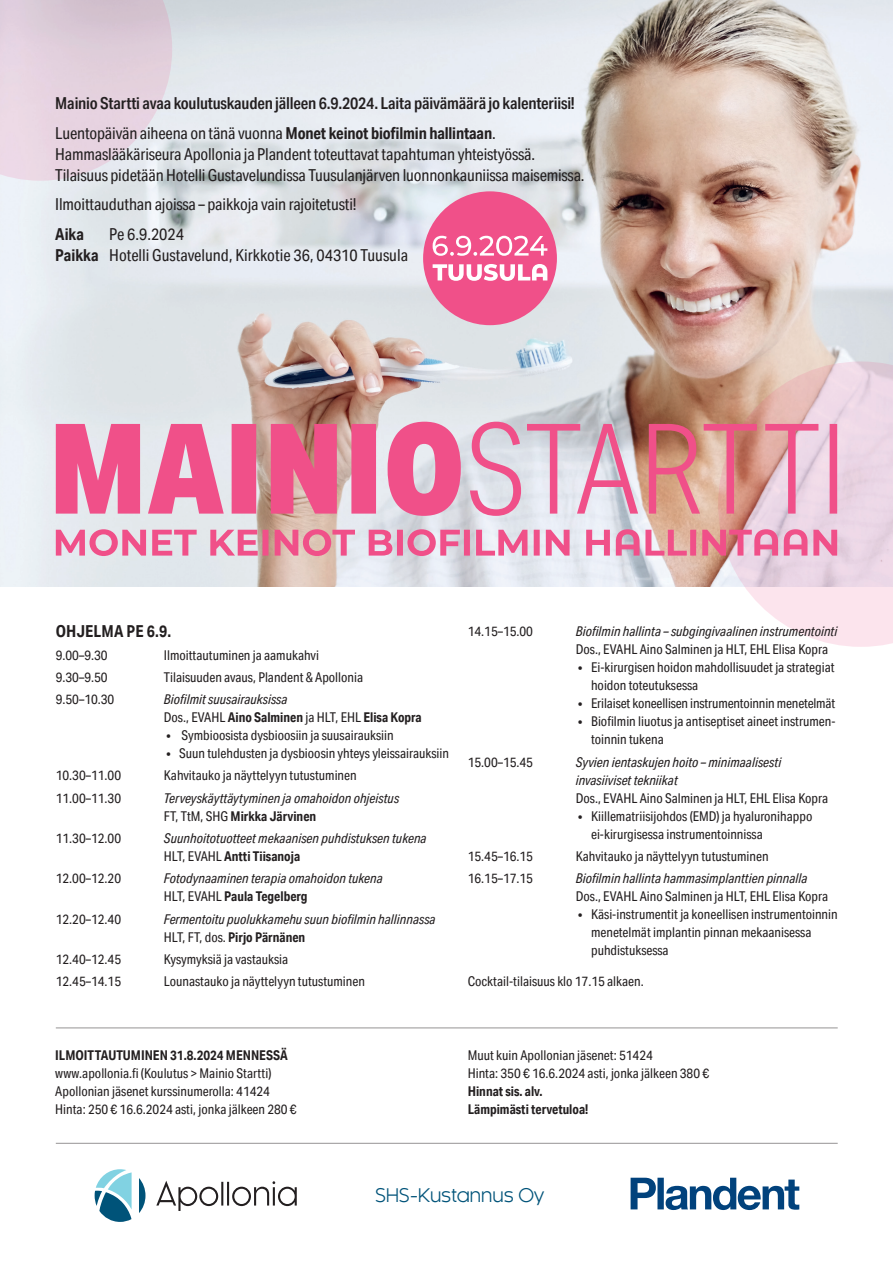
<style>
.page{position:relative;width:893px;height:1263px;background:#fff}
.page>*{position:absolute;margin:0;border:0;box-sizing:border-box;transform-origin:0 0}
.t1{font:18.3px "Kessel 105";color:#005379}
.t2{font:16.5px/21px "Aktiv Grotesk Cd";letter-spacing:-.01em;color:#231f20}
.t3{font:600 16.5px "Aktiv Grotesk Cd";letter-spacing:-.01em;color:#231f20}
.t4{font:700 16.5px "Aktiv Grotesk Cd";letter-spacing:.01em;color:#231f20}
.t5{font:13.5px/18px "Aktiv Grotesk Cd";color:#231f20}
.t6{font:italic 13.5px "Aktiv Grotesk Cd";color:#231f20}
.t7{font:700 13.5px "Aktiv Grotesk Cd";color:#231f20}
.s1{font-weight:700}
.s2{font-weight:400}
</style>
<div class="page">
<img style="left:0;top:0;width:893px;height:587px">
<svg style="left:0;top:0;width:172px;height:181px;background:#e2d3df"></svg>
<svg style="left:718px;top:361px;width:175px;height:286px;background:#ecd5db"></svg>
<div style="left:423px;top:191px;width:134px;height:134px;background:#f05089;border-radius:50%"></div>
<svg style="left:433px;top:264px;width:114px;height:17px"></svg>
<svg style="left:433px;top:236px;width:114px;height:20px"></svg>
<svg style="left:56px;top:422px;width:781px;height:94px;background:#e292ab"></svg>
<svg style="left:56px;top:529px;width:781px;height:27px;background:#e69bb5"></svg>
<hr style="left:56px;top:1028px;width:782px;height:1px;background:#231f20">
<hr style="left:56px;top:1143px;width:782px;height:1px;background:#231f20">
<svg style="left:156px;top:1181px;width:141px;height:30px"></svg>
<svg style="left:139px;top:1178px;width:6px;height:35px"></svg>
<svg style="left:95px;top:1169px;width:37px;height:53px"></svg>
<svg style="left:631px;top:1178px;width:168px;height:32px"></svg>
<p class="t3" style="left:55px;top:94px;width:521px">Mainio Startti avaa koulutuskauden jälleen 6.9.2024. Laita päivämäärä jo kalenteriisi!</p>
<p class="t2" style="left:55px;top:122px;width:531px">Luentopäivän aiheena on tänä vuonna <span class="s1">Monet keinot biofilmin hallintaan</span>.<br>Hammaslääkäriseura Apollonia ja Plandent toteuttavat tapahtuman yhteistyössä.<br>Tilaisuus pidetään Hotelli Gustavelundissa Tuusulanjärven luonnonkauniissa maisemissa.</p>
<p class="t2" style="left:55px;top:194px;width:303px">Ilmoittauduthan ajoissa – paikkoja vain rajoitetusti!</p>
<p class="t4" style="left:55px;top:224px;width:30px">Aika</p>
<p class="t2" style="left:109px;top:223px;width:76px">Pe 6.9.2024</p>
<p class="t2" style="left:55px;top:244px;width:354px"><span class="s1">Paikka</span> Hotelli Gustavelund, Kirkkotie 36, 04310 Tuusula</p>
<p class="t4" style="left:56px;top:621px;width:117px">OHJELMA PE 6.9.</p>
<p class="t5" style="left:56px;top:646px;width:53px">9.00–9.30</p>
<p class="t5" style="left:164px;top:646px;width:157px">Ilmoittautuminen ja aamukahvi</p>
<p class="t5" style="left:56px;top:668px;width:53px">9.30–9.50</p>
<p class="t5" style="left:164px;top:668px;width:201px">Tilaisuuden avaus, Plandent &amp; Apollonia</p>
<p class="t5" style="left:56px;top:690px;width:60px">9.50–10.30</p>
<p class="t6" style="left:164px;top:691px;width:125px">Biofilmit suusairauksissa</p>
<p class="t7" style="left:164px;top:709px;width:259px"><span class="s2">Dos., EVAHL</span> Aino Salminen <span class="s2">ja HLT, EHL</span> Elisa Kopra</p>
<p class="t5" style="left:166px;top:726px;width:229px">• Symbioosista dysbioosiin ja suusairauksiin</p>
<p class="t5" style="left:166px;top:744px;width:284px">• Suun tulehdusten ja dysbioosin yhteys yleissairauksiin</p>
<p class="t5" style="left:56px;top:766px;width:67px">10.30–11.00</p>
<p class="t5" style="left:164px;top:766px;width:194px">Kahvitauko ja näyttelyyn tutustuminen</p>
<p class="t5" style="left:56px;top:789px;width:67px">11.00–11.30</p>
<p class="t6" style="left:164px;top:790px;width:237px">Terveyskäyttäytyminen ja omahoidon ohjeistus</p>
<p class="t7" style="left:164px;top:808px;width:154px"><span class="s2">FT, TtM, SHG</span> Mirkka Järvinen</p>
<p class="t5" style="left:56px;top:829px;width:67px">11.30–12.00</p>
<p class="t6" style="left:164px;top:830px;width:264px">Suunhoitotuotteet mekaanisen puhdistuksen tukena</p>
<p class="t7" style="left:164px;top:848px;width:138px"><span class="s2">HLT, EVAHL</span> Antti Tiisanoja</p>
<p class="t5" style="left:56px;top:869px;width:67px">12.00–12.20</p>
<p class="t6" style="left:164px;top:870px;width:221px">Fotodynaaminen terapia omahoidon tukena</p>
<p class="t7" style="left:164px;top:888px;width:145px"><span class="s2">HLT, EVAHL</span> Paula Tegelberg</p>
<p class="t5" style="left:56px;top:909px;width:67px">12.20–12.40</p>
<p class="t6" style="left:164px;top:911px;width:273px">Fermentoitu puolukkamehu suun biofilmin hallinnassa</p>
<p class="t7" style="left:164px;top:928px;width:143px"><span class="s2">HLT, FT, dos.</span> Pirjo Pärnänen</p>
<p class="t5" style="left:56px;top:950px;width:67px">12.40–12.45</p>
<p class="t5" style="left:164px;top:950px;width:126px">Kysymyksiä ja vastauksia</p>
<p class="t5" style="left:56px;top:972px;width:67px">12.45–14.15</p>
<p class="t5" style="left:164px;top:972px;width:203px">Lounastauko ja näyttelyyn tutustuminen</p>
<p class="t5" style="left:468px;top:622px;width:67px">14.15–15.00</p>
<p class="t6" style="left:576px;top:624px;width:263px">Biofilmin hallinta – subgingivaalinen instrumentointi</p>
<p class="t5" style="left:576px;top:640px;width:254px">Dos., EVAHL Aino Salminen ja HLT, EHL Elisa Kopra</p>
<p class="t5" style="left:591px;top:658px;width:245px;text-indent:-13px">• Ei-kirurgisen hoidon mahdollisuudet ja strategiat hoidon toteutuksessa</p>
<p class="t5" style="left:578px;top:694px;width:259px">• Erilaiset koneellisen instrumentoinnin menetelmät</p>
<p class="t5" style="left:591px;top:712px;width:246px;text-indent:-13px">• Biofilmin liuotus ja antiseptiset aineet instrumen&shy;toinnin tukena</p>
<p class="t5" style="left:468px;top:753px;width:67px">15.00–15.45</p>
<p class="t6" style="left:576px;top:754px;width:207px">Syvien ientaskujen hoito – minimaalisesti</p>
<p class="t6" style="left:576px;top:772px;width:104px">invasiiviset tekniikat</p>
<p class="t5" style="left:576px;top:789px;width:254px">Dos., EVAHL Aino Salminen ja HLT, EHL Elisa Kopra</p>
<p class="t5" style="left:591px;top:807px;width:223px;text-indent:-13px">• Kiillematriisijohdos (EMD) ja hyaluronihappo ei-kirurgisessa instrumentoinnissa</p>
<p class="t5" style="left:468px;top:847px;width:67px">15.45–16.15</p>
<p class="t5" style="left:576px;top:847px;width:194px">Kahvitauko ja näyttelyyn tutustuminen</p>
<p class="t5" style="left:468px;top:869px;width:67px">16.15–17.15</p>
<p class="t6" style="left:576px;top:870px;width:233px">Biofilmin hallinta hammasimplanttien pinnalla</p>
<p class="t5" style="left:576px;top:887px;width:254px">Dos., EVAHL Aino Salminen ja HLT, EHL Elisa Kopra</p>
<p class="t5" style="left:591px;top:905px;width:248px;text-indent:-13px">• Käsi-instrumentit ja koneellisen instrumentoinnin menetelmät implantin pinnan mekaanisessa puhdistuksessa</p>
<p class="t5" style="left:468px;top:972px;width:177px">Cocktail-tilaisuus klo 17.15 alkaen.</p>
<p class="t7" style="left:55px;top:1047px;width:234px">ILMOITTAUTUMINEN 31.8.2024 MENNESSÄ</p>
<p class="t5" style="left:55px;top:1064px;width:218px">www.apollonia.fi (Koulutus &gt; Mainio Startti)</p>
<p class="t5" style="left:55px;top:1082px;width:216px">Apollonian jäsenet kurssinumerolla: 41424</p>
<p class="t5" style="left:55px;top:1100px;width:243px">Hinta: 250 € 16.6.2024 asti, jonka jälkeen 280 €</p>
<p class="t5" style="left:468px;top:1046px;width:187px">Muut kuin Apollonian jäsenet: 51424</p>
<p class="t5" style="left:468px;top:1064px;width:243px">Hinta: 350 € 16.6.2024 asti, jonka jälkeen 380 €</p>
<p class="t7" style="left:468px;top:1083px;width:76px">Hinnat sis. alv.</p>
<p class="t7" style="left:468px;top:1101px;width:122px">Lämpimästi tervetuloa!</p>
<p class="t1" style="left:375px;top:1185px;width:171px">SHS-Kustannus Oy</p>
</div>
